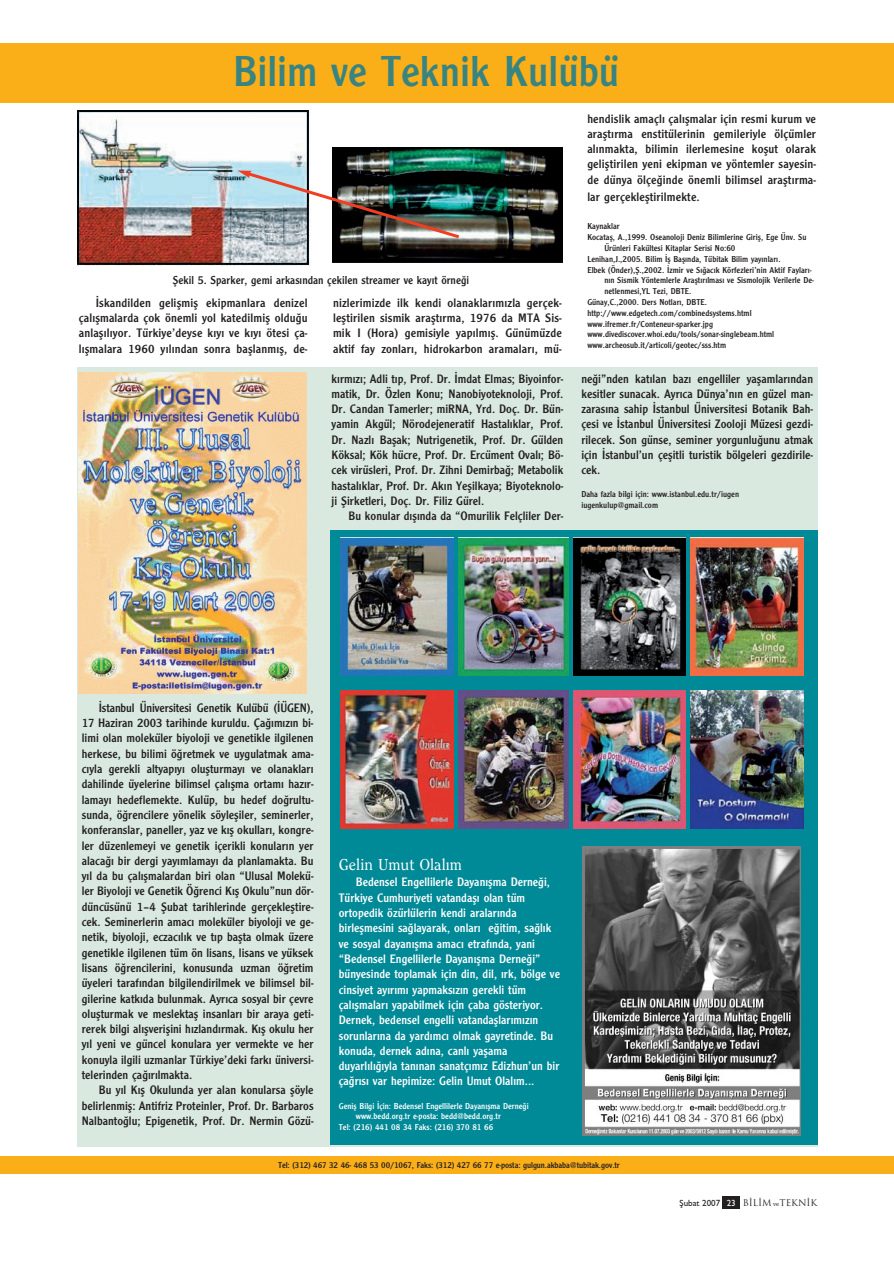
<style>
.page{position:relative;width:894px;height:1264px;background:#fff}
.page>*{position:absolute;margin:0;border:0;box-sizing:border-box;transform-origin:0 0}
.t1{font:45px "Clearface Gothic";color:#378482}
.t2{font:500 16.5px "Clearface";color:#fff}
.t3{font:12.75px/15.3px "Clearface Gothic";color:#231f20;text-align:justify}
.t4{font:12.75px/15.3px "Clearface Gothic";color:#fff}
.t5{font:12px "Clearface Gothic";color:#231f20}
.t6{font:9px/10.8px "Clearface Gothic";color:#231f20}
.t7{font:9px "Clearface Gothic";color:#fff}
.t8{font:9px "Trajan Plain";color:#231f20}
.s1{font-family:"Gill Sans";font-weight:500}
.s2{font-family:"Gill Sans";font-weight:500;color:#fff}
.s3{font-family:"Bookman Old Style";font-size:6px}
</style>
<div class="page">
<img style="left:0;top:43px;width:893px;height:1166px">
<div style="left:803px;top:535px;width:8px;height:298px;background:#008997"></div>
<div style="left:336px;top:676px;width:470px;height:13px;background:#008997"></div>
<svg style="left:453px;top:536px;width:4px;height:295px"></svg>
<hr style="left:569px;top:537px;width:4px;height:294px;background:#008997">
<hr style="left:686px;top:537px;width:3px;height:294px;background:#008997">
<h1 class="t1" style="left:233px;top:46px;width:387px">Bilim ve Teknik Kulübü</h1>
<p class="t5" style="left:173px;top:273px;width:298px">fiekil 5. Sparker, gemi arkas›ndan çekilen streamer ve kay›t örne¤i</p>
<p class="t3" style="left:79px;top:295px;width:230px;text-indent:17px">‹skandilden geliflmifl ekipmanlara denizel çal›flmalarda çok önemli yol katedilmifl oldu¤u anlafl›l›yor. Türkiye’deyse k›y› ve k›y› ötesi ça&shy;l›flmalara 1960 y›l›ndan sonra bafllanm›fl, de-</p>
<p class="t3" style="left:333px;top:295px;width:230px">nizlerimizde ilk kendi olanaklar›m›zla gerçek&shy;lefltirilen sismik araflt›rma, 1976 da MTA Sis&shy;mik I (Hora) gemisiyle yap›lm›fl. Günümüzde aktif fay zonlar›, hidrokarbon aramalar›, mü-</p>
<p class="t3" style="left:331px;top:370px;width:233px">k›rm›z›; Adli t›p, Prof. Dr. ‹mdat Elmas; Biyoinfor&shy;matik, Dr. Özlen Konu; Nanobiyoteknoloji, Prof.<br>Dr. Candan Tamerler; miRNA, Yrd. Doç. Dr. Bün&shy;yamin Akgül; Nörodejeneratif Hastal›klar, Prof.<br>Dr. Nazl› Baflak; Nutrigenetik, Prof. Dr. Gülden Köksal; Kök hücre, Prof. Dr. Ercüment Oval›; Bö&shy;cek virüsleri, Prof. Dr. Zihni Demirba¤; Metabolik hastal›klar, Prof. Dr. Ak›n Yeflilkaya; Biyoteknolo&shy;ji fiirketleri, Doç. Dr. Filiz Gürel.</p>
<p class="t3" style="left:348px;top:508px;width:216px">Bu konular d›fl›nda da “Omurilik Felçliler Der-</p>
<p class="t3" style="left:587px;top:111px;width:230px">hendislik amaçl› çal›flmalar için resmi kurum ve araflt›rma enstitülerinin gemileriyle ölçümler al›nmakta, bilimin ilerlemesine koflut olarak gelifltirilen yeni ekipman ve yöntemler sayesin&shy;de dünya ölçe¤inde önemli bilimsel araflt›rma-</p>
<p class="t3" style="left:587px;top:189px;width:114px">lar gerçeklefltirilmekte.</p>
<p class="t6" style="left:587px;top:221px;width:34px">Kaynaklar</p>
<p class="t6" style="left:587px;top:232px;width:220px">Kocatafl, A.,1999. Oseanoloji Deniz Bilimlerine Girifl, Ege Ünv. Su</p>
<p class="t6" style="left:604px;top:242px;width:132px">Ürünleri Fakültesi Kitaplar Serisi No:60</p>
<p class="t6" style="left:587px;top:253px;width:195px">Lenihan,J.,2005. Bilim ‹fl Bafl›nda, Tübitak Bilim yay›nlar›.</p>
<p class="t6" style="left:587px;top:264px;width:226px">Elbek (Önder),fi.,2002. ‹zmir ve S›¤ac›k Körfezleri’nin Aktif Faylar›-</p>
<p class="t6" style="left:604px;top:275px;width:211px">n›n Sismik Yöntemlerle Araflt›r›lmas› ve Sismolojik Verilerle De-</p>
<p class="t6" style="left:604px;top:286px;width:88px">netlenmesi,YL Tezi, DBTE.</p>
<p class="t6" style="left:587px;top:296px;width:121px">Günay,C.,2000. Ders Notlar›, DBTE.</p>
<p class="t6" style="left:587px;top:307px;width:166px">http://www.edgetech.com/combinedsystems.html</p>
<p class="t6" style="left:587px;top:318px;width:127px">www.ifremer.fr/Conteneur-sparker.jpg</p>
<p class="t6" style="left:587px;top:329px;width:188px">www.divediscover.whoi.edu/tools/sonar-singlebeam.html</p>
<p class="t6" style="left:587px;top:340px;width:140px">www.archeosub.it/articoli/geotec/sss.htm</p>
<p class="t3" style="left:581px;top:370px;width:233px">ne¤i”nden kat›lan baz› engelliler yaflamlar›ndan kesitler sunacak. Ayr›ca Dünya’n›n en güzel man&shy;zaras›na sahip ‹stanbul Üniversitesi Botanik Bah&shy;çesi ve ‹stanbul Üniversitesi Zooloji Müzesi gezdi&shy;rilecek. Son günse, seminer yorgunlu¤unu atmak için ‹stanbul’un çeflitli turistik bölgeleri gezdirile&shy;cek.</p>
<p class="t6" style="left:581px;top:489px;width:159px">Daha fazla bilgi için: www.istanbul.edu.tr/iugen iugenkulup@gmail.com</p>
<p class="t3" style="left:82px;top:700px;width:233px;text-indent:17px">‹stanbul Üniversitesi Genetik Kulübü (‹ÜGEN), 17 Haziran 2003 tarihinde kuruldu. Ça¤›m›z›n bi&shy;limi olan moleküler biyoloji ve genetikle ilgilenen herkese, bu bilimi ö¤retmek ve uygulatmak ama&shy;c›yla gerekli altyap›y› oluflturmay› ve olanaklar› dahilinde üyelerine bilimsel çal›flma ortam› haz›r&shy;lamay› hedeflemekte. Kulüp, bu hedef do¤rultu&shy;sunda, ö¤rencilere yönelik söylefliler, seminerler, konferanslar, paneller, yaz ve k›fl okullar›, kongre&shy;ler düzenlemeyi ve genetik içerikli konular›n yer alaca¤› bir dergi yay›mlamay› da planlamakta. Bu y›l da bu çal›flmalardan biri olan “Ulusal Molekü&shy;ler Biyoloji ve Genetik Ö¤renci K›fl Okulu”nun dör&shy;düncüsünü 1–4 fiubat tarihlerinde gerçeklefltire&shy;cek. Seminerlerin amac› moleküler biyoloji ve ge&shy;netik, biyoloji, eczac›l›k ve t›p baflta olmak üzere genetikle ilgilenen tüm ön lisans, lisans ve yüksek lisans ö¤rencilerini, konusunda uzman ö¤retim üyeleri taraf›ndan bilgilendirilmek ve bilimsel bil&shy;gilerine katk›da bulunmak. Ayr›ca sosyal bir çevre oluflturmak ve meslektafl insanlar› bir araya geti&shy;rerek bilgi al›flveriflini h›zland›rmak. K›fl okulu her y›l yeni ve güncel konulara yer vermekte ve her konuyla ilgili uzmanlar Türkiye’deki fark› üniversi&shy;telerinden ça¤›r›lmakta.</p>
<p class="t3" style="left:82px;top:1082px;width:233px;text-indent:17px">Bu y›l K›fl Okulunda yer alan konularsa flöyle belirlenmifl: Antifriz Proteinler, Prof. Dr. Barbaros Nalbanto¤lu; Epigenetik, Prof. Dr. Nermin Gözü-</p>
<p class="t2" style="left:339px;top:855px;width:125px">Gelin Umut Olal›m</p>
<p class="t4" style="left:339px;top:874px;width:223px;text-indent:17px">Bedensel Engellilerle Dayan›flma Derne¤i, Türkiye Cumhuriyeti vatandafl› olan tüm ortopedik özürlülerin kendi aralar›nda birleflmesini sa¤layarak, onlar› e¤itim, sa¤l›k ve sosyal dayan›flma amac› etraf›nda, yani “Bedensel Engellilerle Dayan›flma Derne¤i” bünyesinde toplamak için din, dil, ›rk, bölge ve cinsiyet ay›r›m› yapmaks›z›n gerekli tüm çal›flmalar› yapabilmek için çaba gösteriyor.<br>Dernek, bedensel engelli vatandafllar›m›z›n sorunlar›na da yard›mc› olmak gayretinde. Bu konuda, dernek ad›na, canl› yaflama duyarl›l›¤›yla tan›nan sanatç›m›z Edizhun’un bir ça¤r›s› var hepimize: Gelin Umut Olal›m...</p>
<p class="t7" style="left:339px;top:1100px;width:191px">Genifl Bilgi ‹çin: Bedensel Engellilerle Dayan›flma Derne¤i</p>
<p class="t7" style="left:356px;top:1111px;width:146px">www.bedd.org.tr e-posta: bedd@bedd.org.tr</p>
<p class="t7" style="left:339px;top:1122px;width:156px">Tel: (216) 441 08 34 Faks: (216) 370 81 66</p>
<p class="t6" style="left:278px;top:1159px;width:343px">Tel: (312) 467 32 46- 468 53 00/1067, Faks: (312) 427 66 77 e-posta: gulgun.akbaba@tubitak.gov.tr</p>
<p class="t8" style="left:679px;top:1197px;width:139px"><span class="s1">fiubat 2007</span> <span class="s2">23</span> B‹L‹M <span class="s3">ve</span>TEKN‹K</p>
</div>
